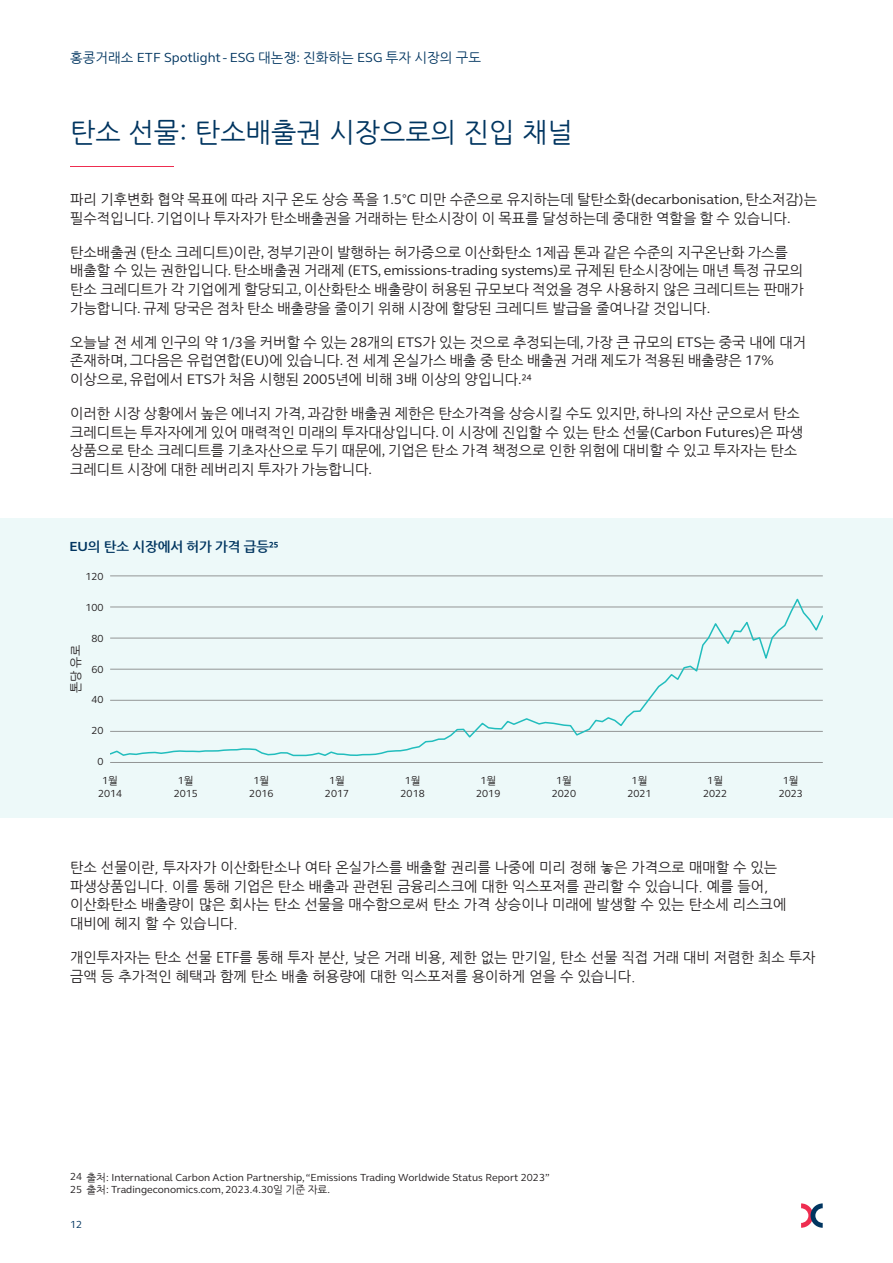
<style>
.page{position:relative;width:893px;height:1263px;background:#fff}
.page>*{position:absolute;margin:0;border:0;box-sizing:border-box;transform-origin:0 0}
.t1{font:27px "Nanum Gothic";color:#003560}
.t2{font:14.25px/18.8px "Nanum Gothic";color:#231f20}
.t3{font:13.5px "FS Elliot Pro";color:#003560}
.t4{font:700 13.5px "Nanum Gothic";color:#003560}
.t5{font:12px "Nanum Gothic";color:#231f20}
.t6{font:10.5px/12.6px "FS Elliot Pro";color:#231f20;text-align:center}
.t7{font:10.5px "FS Elliot Pro";color:#003560}
.s1{font-family:"Nanum Gothic"}
.s2{font-family:"FS Elliot Pro"}
</style>
<div class="page">
<div style="left:0;top:518px;width:893px;height:300px;background:#edf9f9"></div>
<svg style="left:801px;top:1203px;width:22px;height:25px"></svg>
<hr style="left:70px;top:166px;width:104px;height:1px;background:#ee2d50">
<hr style="left:110px;top:576px;width:713px;height:1px;background:#939696">
<svg style="left:110px;top:598px;width:713px;height:159px"></svg>
<hr style="left:110px;top:762px;width:713px;height:1px;background:#939696">
<p class="t3" style="left:70px;top:49px;width:412px"><span class="s1">홍콩거래소</span> ETF Spotlight - ESG <span class="s1">대논쟁</span>: <span class="s1">진화하는</span> ESG <span class="s1">투자 시장의 구도</span></p>
<h1 class="t1" style="left:70px;top:119px;width:504px">탄소 선물: 탄소배출권 시장으로의 진입 채널</h1>
<p class="t2" style="left:70px;top:190px;width:748px">파리 기후변화 협약 목표에 따라 지구 온도 상승 폭을 <span class="s2">1.5°C</span> 미만 수준으로 유지하는데 탈탄소화<span class="s2">(decarbonisation,</span> 탄소저감<span class="s2">)</span>는 필수적입니다<span class="s2">.</span> 기업이나 투자자가 탄소배출권을 거래하는 탄소시장이 이 목표를 달성하는데 중대한 역할을 할 수 있습니다<span class="s2">.</span></p>
<p class="t2" style="left:70px;top:243px;width:735px">탄소배출권 <span class="s2">(</span>탄소 크레디트<span class="s2">)</span>이란<span class="s2">,</span> 정부기관이 발행하는 허가증으로 이산화탄소 <span class="s2">1</span>제곱 톤과 같은 수준의 지구온난화 가스를 배출할 수 있는 권한입니다<span class="s2">.</span> 탄소배출권 거래제 <span class="s2">(ETS, emissions-trading systems)</span>로 규제된 탄소시장에는 매년 특정 규모의 탄소 크레디트가 각 기업에게 할당되고<span class="s2">,</span> 이산화탄소 배출량이 허용된 규모보다 적었을 경우 사용하지 않은 크레디트는 판매가 가능합니다<span class="s2">.</span> 규제 당국은 점차 탄소 배출량을 줄이기 위해 시장에 할당된 크레디트 발급을 줄여나갈 것입니다<span class="s2">.</span></p>
<p class="t2" style="left:70px;top:333px;width:737px">오늘날 전 세계 인구의 약 <span class="s2">1/3</span>을 커버할 수 있는 <span class="s2">28</span>개의 <span class="s2">ETS</span>가 있는 것으로 추정되는데<span class="s2">,</span> 가장 큰 규모의 <span class="s2">ETS</span>는 중국 내에 대거 존재하며<span class="s2">,</span> 그다음은 유럽연합<span class="s2">(EU)</span>에 있습니다<span class="s2">.</span> 전 세계 온실가스 배출 중 탄소 배출권 거래 제도가 적용된 배출량은 <span class="s2">17% </span>이상으로<span class="s2">,</span> 유럽에서 <span class="s2">ETS</span>가 처음 시행된 <span class="s2">2005</span>년에 비해 <span class="s2">3</span>배 이상의 양입니다<span class="s2">.24</span></p>
<p class="t2" style="left:70px;top:404px;width:735px">이러한 시장 상황에서 높은 에너지 가격<span class="s2">,</span> 과감한 배출권 제한은 탄소가격을 상승시킬 수도 있지만<span class="s2">,</span> 하나의 자산 군으로서 탄소 크레디트는 투자자에게 있어 매력적인 미래의 투자대상입니다<span class="s2">.</span> 이 시장에 진입할 수 있는 탄소 선물<span class="s2">(Carbon Futures)</span>은 파생 상품으로 탄소 크레디트를 기초자산으로 두기 때문에<span class="s2">,</span> 기업은 탄소 가격 책정으로 인한 위험에 대비할 수 있고 투자자는 탄소 크레디트 시장에 대한 레버리지 투자가 가능합니다<span class="s2">.</span></p>
<p class="t4" style="left:69px;top:540px;width:211px"><span class="s2">EU</span>의 탄소 시장에서 허가 가격 급등<span class="s2">25</span></p>
<p class="t6" style="left:85px;top:570px;width:20px">120</p>
<p class="t6" style="left:85px;top:601px;width:20px">100</p>
<p class="t6" style="left:92px;top:631px;width:14px">80</p>
<p class="t5" style="left:70px;top:693px;width:50px;rotate:-90deg">톤당 유로</p>
<p class="t6" style="left:92px;top:662px;width:14px">60</p>
<p class="t6" style="left:92px;top:693px;width:14px">40</p>
<p class="t6" style="left:92px;top:724px;width:14px">20</p>
<p class="t6" style="left:98px;top:755px;width:8px">0</p>
<p class="t6" style="left:98px;top:774px;width:26px">1<span class="s1">월<br></span>2014</p>
<p class="t6" style="left:249px;top:774px;width:26px">1<span class="s1">월<br></span>2016</p>
<p class="t6" style="left:325px;top:774px;width:26px">1<span class="s1">월<br></span>2017</p>
<p class="t6" style="left:401px;top:774px;width:26px">1<span class="s1">월<br></span>2018</p>
<p class="t6" style="left:476px;top:774px;width:26px">1<span class="s1">월<br></span>2019</p>
<p class="t6" style="left:552px;top:774px;width:26px">1<span class="s1">월<br></span>2020</p>
<p class="t6" style="left:627px;top:774px;width:26px">1<span class="s1">월<br></span>2021</p>
<p class="t6" style="left:703px;top:774px;width:26px">1<span class="s1">월<br></span>2022</p>
<p class="t6" style="left:779px;top:774px;width:26px">1<span class="s1">월<br></span>2023</p>
<p class="t6" style="left:174px;top:774px;width:26px">1<span class="s1">월<br></span>2015</p>
<p class="t2" style="left:70px;top:858px;width:718px">탄소 선물이란, 투자자가 이산화탄소나 여타 온실가스를 배출할 권리를 나중에 미리 정해 놓은 가격으로 매매할 수 있는 파생상품입니다. 이를 통해 기업은 탄소 배출과 관련된 금융리스크에 대한 익스포저를 관리할 수 있습니다. 예를 들어, 이산화탄소 배출량이 많은 회사는 탄소 선물을 매수함으로써 탄소 가격 상승이나 미래에 발생할 수 있는 탄소세 리스크에 대비에 헤지 할 수 있습니다.</p>
<p class="t2" style="left:70px;top:948px;width:747px">개인투자자는 탄소 선물 ETF를 통해 투자 분산, 낮은 거래 비용, 제한 없는 만기일, 탄소 선물 직접 거래 대비 저렴한 최소 투자 금액 등 추가적인 혜택과 함께 탄소 배출 허용량에 대한 익스포저를 용이하게 얻을 수 있습니다.</p>
<p class="t6" style="left:70px;top:1170px;width:481px;text-align:left">24 <span class="s1">출처</span>: International Carbon Action Partnership, “Emissions Trading Worldwide Status Report 2023”<br>25 <span class="s1">출처</span>: Tradingeconomics.com, 2023.4.30<span class="s1">일 기준 자료</span>.</p>
<p class="t7" style="left:70px;top:1217px;width:14px">12</p>
</div>
